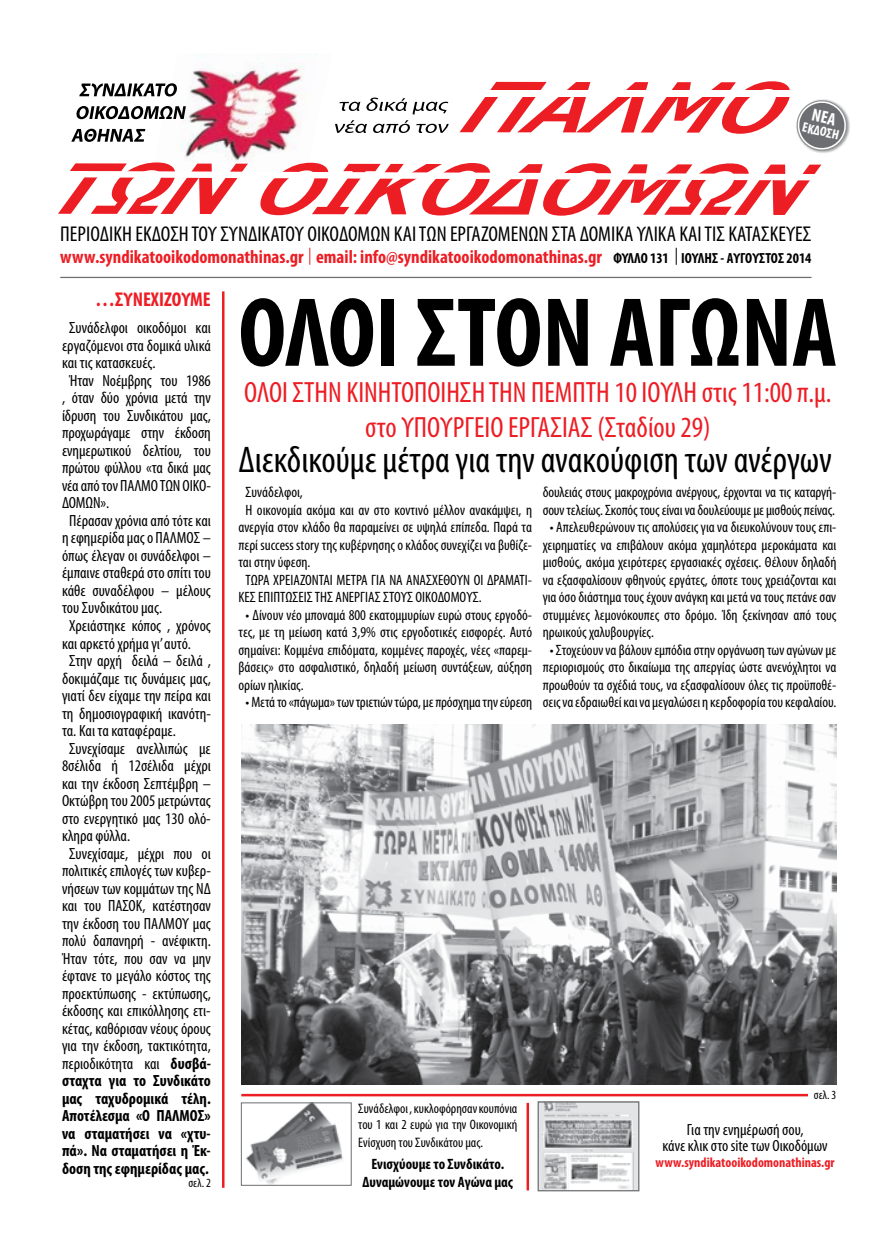
<style>
.page{position:relative;width:886px;height:1241px;background:#fff}
.page>*{position:absolute;margin:0;border:0;box-sizing:border-box;transform-origin:0 0}
.t1{font:700 condensed 99px "Myriad Pro";letter-spacing:-.005em;color:#000}
.t2{font:italic 700 68.5px "Meiryo";color:#ed1d24;scale:1.16 1}
.t3{font:condensed 37.25px "Myriad Pro";color:#000}
.t4{font:condensed 29.38px/35.2px "Myriad Pro";color:#ed1d24;text-align:center}
.t5{font:condensed 21.5px "Myriad Pro";color:#000}
.t6{font:700 condensed 20px "Myriad Pro";color:#ed1d24}
.t7{font:700 condensed 18.62px "Myriad Pro";color:#ed1d24}
.t8{font:condensed 16.25px/16.2px "Myriad Pro";color:#000;text-align:center}
.t9{font:700 condensed 16.25px "Myriad Pro";color:#000}
.t10{font:condensed 15px/17.5px "Myriad Pro";color:#000;text-align:justify}
.t11{font:700 condensed 15px/17.5px "Myriad Pro";color:#000;text-align:center}
.t12{font:condensed 13.75px/16.2px "Myriad Pro";color:#000}
.t13{font:700 condensed 13.75px "Myriad Pro";color:#ed1d24}
.t14{font:700 condensed 13.75px "Myriad Pro";color:#fff}
.t15{font:condensed 12.5px "Myriad Pro";color:#000}
.s1{font-size:14.62px;color:#000}
.s2{font-weight:700}
</style>
<div class="page">
<img style="left:151px;top:54px;width:166px;height:117px">
<svg style="left:79px;top:83px;width:98px;height:13px"></svg>
<svg style="left:76px;top:106px;width:110px;height:13px"></svg>
<svg style="left:71px;top:129px;width:74px;height:13px"></svg>
<svg style="left:340px;top:102px;width:20px;height:9px"></svg>
<svg style="left:366px;top:97px;width:41px;height:14px"></svg>
<svg style="left:413px;top:102px;width:35px;height:12px"></svg>
<svg style="left:335px;top:120px;width:32px;height:13px"></svg>
<svg style="left:373px;top:120px;width:37px;height:13px"></svg>
<svg style="left:416px;top:124px;width:32px;height:9px"></svg>
<svg style="left:309px;top:248px;width:1px;height:17px"></svg>
<svg style="left:676px;top:248px;width:1px;height:17px"></svg>
<div style="left:795px;top:99px;width:55px;height:55px;background:#000;opacity:.4"></div>
<hr style="left:60px;top:277px;width:751px;height:1px;background:#6d6e71">
<hr style="left:222px;top:291px;width:2px;height:896px;background:#ed1d24">
<img style="left:241px;top:724px;width:595px;height:360px">
<img style="left:246px;top:1104px;width:97px;height:79px">
<div style="left:241px;top:1102px;width:111px;height:83px;border:1px solid #6d6e71"></div>
<img style="left:539px;top:1103px;width:98px;height:86px">
<div style="left:537px;top:1101px;width:102px;height:90px;border:1px solid #6d6e71"></div>
<hr style="left:526px;top:1102px;width:3px;height:88px;background:#ed1d24">
<hr style="left:241px;top:1093px;width:567px;height:3px;background:#ed1d24">
<svg style="left:795px;top:99px;width:54px;height:54px"></svg>
<h2 class="t2" style="left:458px;top:59px;width:315px">ΠΑΛΜΟ</h2>
<p class="t14" style="left:804px;top:118px;width:39px;rotate:13deg">ΕΚΔΟΣΗ</p>
<h2 class="t2" style="left:95px;top:141px;width:648px">ΩΝΟΙΚΟΔΟΜΩΝ</h2>
<p class="t7" style="left:60px;top:245px;width:753px">www.syndikatooikodomonathinas.gr email: info@syndikatooikodomonathinas.gr <span class="s1">ΦΥΛΛΟ 131 ΙΟΥΛΗΣ - ΑΥΓΟΥΣΤΟΣ 2014</span></p>
<h2 class="t2" style="left:44px;top:140px;width:88px">Τ</h2>
<h3 class="t5" style="left:60px;top:221px;width:753px">ΠΕΡΙΟΔΙΚΗ ΕΚΔΟΣΗ ΤΟΥ ΣΥΝΔΙΚΑΤΟΥ ΟΙΚΟΔΟΜΩΝ ΚΑΙ ΤΩΝ ΕΡΓΑΖΟΜΕΝΩΝ ΣΤΑ ΔΟΜΙΚΑ ΥΛΙΚΑ ΚΑΙ ΤΙΣ ΚΑΤΑΣΚΕΥΕΣ</h3>
<h3 class="t6" style="left:95px;top:286px;width:117px">…ΣΥΝΕΧΙΖΟΥΜΕ</h3>
<p class="t8" style="left:69px;top:319px;width:143px">Συνάδελφοι οικοδόμοι και</p>
<p class="t8" style="left:62px;top:337px;width:150px">εργαζόμενοι στα δομικά υλικά</p>
<p class="t8" style="left:62px;top:354px;width:95px">και τις κατασκευές.</p>
<p class="t8" style="left:69px;top:372px;width:143px">Ήταν Νοέμβρης του 1986</p>
<p class="t8" style="left:62px;top:389px;width:150px">, όταν δύο χρόνια μετά την</p>
<p class="t8" style="left:62px;top:407px;width:150px">ίδρυση του Συνδικάτου μας,</p>
<p class="t8" style="left:62px;top:424px;width:150px">προχωράγαμε στην έκδοση</p>
<p class="t8" style="left:62px;top:442px;width:150px">ενημερωτικού δελτίου, του</p>
<p class="t8" style="left:62px;top:459px;width:150px">πρώτου φύλλου «τα δικά μας</p>
<p class="t8" style="left:62px;top:477px;width:150px">νέα από τον ΠΑΛΜΟ ΤΩΝ ΟΙΚΟ-</p>
<p class="t8" style="left:62px;top:494px;width:49px">ΔΟΜΩΝ».</p>
<p class="t8" style="left:69px;top:512px;width:143px">Πέρασαν χρόνια από τότε και</p>
<p class="t8" style="left:62px;top:529px;width:150px">η εφημερίδα μας ο ΠΑΛΜΟΣ –</p>
<p class="t8" style="left:62px;top:547px;width:150px">όπως έλεγαν οι συνάδελφοι –</p>
<p class="t8" style="left:62px;top:564px;width:150px">έμπαινε σταθερά στο σπίτι του</p>
<p class="t8" style="left:62px;top:582px;width:150px">κάθε συναδέλφου – μέλους</p>
<p class="t8" style="left:62px;top:599px;width:102px">του Συνδικάτου μας.</p>
<p class="t8" style="left:69px;top:617px;width:143px">Χρειάστηκε κόπος , χρόνος</p>
<p class="t8" style="left:62px;top:634px;width:131px">και αρκετό χρήμα γι’ αυτό.</p>
<p class="t8" style="left:69px;top:652px;width:143px">Στην αρχή δειλά – δειλά ,</p>
<p class="t8" style="left:62px;top:669px;width:150px">δοκιμάζαμε τις δυνάμεις μας,</p>
<p class="t8" style="left:62px;top:687px;width:150px">γιατί δεν είχαμε την πείρα και</p>
<p class="t8" style="left:62px;top:704px;width:150px">τη δημοσιογραφική ικανότη-</p>
<p class="t8" style="left:62px;top:722px;width:115px">τα. Και τα καταφέραμε.</p>
<p class="t8" style="left:69px;top:739px;width:143px">Συνεχίσαμε ανελλιπώς με</p>
<p class="t8" style="left:62px;top:757px;width:150px">8σέλιδα ή 12σέλιδα μέχρι</p>
<p class="t8" style="left:62px;top:774px;width:150px">και την έκδοση Σεπτέμβρη –</p>
<p class="t8" style="left:62px;top:792px;width:150px">Οκτώβρη του 2005 μετρώντας</p>
<p class="t8" style="left:62px;top:809px;width:150px">στο ενεργητικό μας 130 ολό-</p>
<p class="t8" style="left:62px;top:827px;width:70px">κληρα φύλλα.</p>
<p class="t8" style="left:69px;top:844px;width:143px">Συνεχίσαμε, μέχρι που οι</p>
<p class="t8" style="left:62px;top:862px;width:150px">πολιτικές επιλογές των κυβερ-</p>
<p class="t8" style="left:62px;top:879px;width:150px">νήσεων των κομμάτων της ΝΔ</p>
<p class="t8" style="left:62px;top:897px;width:150px">και του ΠΑΣΟΚ, κατέστησαν</p>
<p class="t8" style="left:62px;top:914px;width:150px">την έκδοση του ΠΑΛΜΟΥ μας</p>
<p class="t8" style="left:62px;top:932px;width:150px">πολύ δαπανηρή - ανέφικτη.</p>
<p class="t8" style="left:62px;top:949px;width:150px">Ήταν τότε, που σαν να μην</p>
<p class="t8" style="left:62px;top:967px;width:150px">έφτανε το μεγάλο κόστος της</p>
<p class="t8" style="left:62px;top:984px;width:150px">προεκτύπωσης - εκτύπωσης,</p>
<p class="t8" style="left:62px;top:1002px;width:150px">έκδοσης και επικόλλησης ετι-</p>
<p class="t8" style="left:62px;top:1019px;width:150px">κέτας, καθόρισαν νέους όρους</p>
<p class="t8" style="left:62px;top:1037px;width:150px">για την έκδοση, τακτικότητα,</p>
<p class="t8" style="left:62px;top:1054px;width:150px">περιοδικότητα και <span class="s2">δυσβά-</span></p>
<p class="t9" style="left:62px;top:1070px;width:150px">σταχτα για το Συνδικάτο</p>
<p class="t9" style="left:62px;top:1088px;width:150px">μας ταχυδρομικά τέλη.</p>
<p class="t9" style="left:62px;top:1105px;width:150px">Αποτέλεσμα «Ο ΠΑΛΜΟΣ»</p>
<p class="t9" style="left:62px;top:1123px;width:150px">να σταματήσει να «χτυ-</p>
<p class="t9" style="left:62px;top:1140px;width:150px">πά». Να σταματήσει η Έκ-</p>
<p class="t9" style="left:62px;top:1158px;width:148px">δοση της εφημερίδας μας.</p>
<p class="t15" style="left:188px;top:1174px;width:24px">σελ. 2</p>
<h1 class="t1" style="left:238px;top:271px;width:600px">ΟΛΟΙ ΣΤΟΝ ΑΓΩΝΑ</h1>
<h3 class="t4" style="left:244px;top:374px;width:589px">ΟΛΟΙ ΣΤΗΝ ΚΙΝΗΤΟΠΟΙΗΣΗ ΤΗΝ ΠΕΜΠΤΗ 10 ΙΟΥΛΗ στις 11:00 π.μ. στο ΥΠΟΥΡΓΕΙΟ ΕΡΓΑΣΙΑΣ (Σταδίου 29)</h3>
<h3 class="t3" style="left:238px;top:437px;width:595px">Διεκδικούμε μέτρα για την ανακούφιση των ανέργων</h3>
<p class="t10" style="left:246px;top:483px;width:59px">Συνάδελφοι,</p>
<p class="t10" style="left:246px;top:500px;width:288px">Η οικονομία ακόμα και αν στο κοντινό μέλλον ανακάμψει, η</p>
<p class="t10" style="left:238px;top:518px;width:295px">ανεργία στον κλάδο θα παραμείνει σε υψηλά επίπεδα. Παρά τα</p>
<p class="t10" style="left:238px;top:535px;width:295px">περί success story της κυβέρνησης ο κλάδος συνεχίζει να βυθίζε-</p>
<p class="t10" style="left:238px;top:553px;width:74px">ται στην ύφεση.</p>
<p class="t10" style="left:246px;top:570px;width:288px">ΤΩΡΑ ΧΡΕΙΑΖΟΝΤΑΙ ΜΕΤΡΑ ΓΙΑ ΝΑ ΑΝΑΣΧΕΘΟΥΝ ΟΙ ΔΡΑΜΑΤΙ-</p>
<p class="t10" style="left:238px;top:588px;width:245px">ΚΕΣ ΕΠΙΠΤΩΣΕΙΣ ΤΗΣ ΑΝΕΡΓΙΑΣ ΣΤΟΥΣ ΟΙΚΟΔΟΜΟΥΣ.</p>
<p class="t10" style="left:238px;top:605px;width:295px;text-indent:7px">• Δίνουν νέο μποναμά 800 εκατομμυρίων ευρώ στους εργοδό&shy;τες, με τη μείωση κατά 3,9% στις εργοδοτικές εισφορές. Αυτό σημαίνει: Κομμένα επιδόματα, κομμένες παροχές, νέες «παρεμ&shy;βάσεις» στο ασφαλιστικό, δηλαδή μείωση συντάξεων, αύξηση ορίων ηλικίας.</p>
<p class="t10" style="left:246px;top:693px;width:288px">• Μετά το «πάγωμα» των τριετιών τώρα, με πρόσχημα την εύρεση</p>
<p class="t10" style="left:543px;top:483px;width:295px">δουλειάς στους μακροχρόνια ανέργους, έρχονται να τις καταργή&shy;σουν τελείως. Σκοπός τους είναι να δουλεύουμε με μισθούς πείνας.</p>
<p class="t10" style="left:543px;top:518px;width:295px;text-indent:7px">• Απελευθερώνουν τις απολύσεις για να διευκολύνουν τους επι&shy;χειρηματίες να επιβάλουν ακόμα χαμηλότερα μεροκάματα και μισθούς, ακόμα χειρότερες εργασιακές σχέσεις. Θέλουν δηλαδή να εξασφαλίσουν φθηνούς εργάτες, όποτε τους χρειάζονται και για όσο διάστημα τους έχουν ανάγκη και μετά να τους πετάνε σαν στυμμένες λεμονόκουπες στο δρόμο. Ίδη ξεκίνησαν από τους ηρωικούς χαλυβουργίες.</p>
<p class="t10" style="left:543px;top:640px;width:295px;text-align:center">• Στοχεύουν να βάλουν εμπόδια στην οργάνωση των αγώνων με περιορισμούς στο δικαίωμα της απεργίας ώστε ανενόχλητοι να προωθούν τα σχέδιά τους, να εξασφαλίσουν όλες τις προϋποθέ&shy;σεις να εδραιωθεί και να μεγαλώσει η κερδοφορία του κεφαλαίου.</p>
<p class="t12" style="left:358px;top:1100px;width:161px">Συνάδελφοι , κυκλοφόρησαν κουπόνια του 1 και 2 ευρώ για την Οικονομική</p>
<p class="t12" style="left:358px;top:1133px;width:127px">Ενίσχυση του Συνδικάτου μας.</p>
<p class="t11" style="left:362px;top:1155px;width:152px">Ενισχύουμε το Συνδικάτο.<br>Δυναμώνουμε τoν Αγώνα μας</p>
<p class="t15" style="left:814px;top:1087px;width:24px">σελ. 3</p>
<p class="t8" style="left:662px;top:1120px;width:167px">Για την ενημέρωσή σου,<br>κάνε κλικ στο site των Οικοδόμων</p>
<p class="t13" style="left:656px;top:1153px;width:180px">www.syndikatooikodomonathinas.gr</p>
</div>
